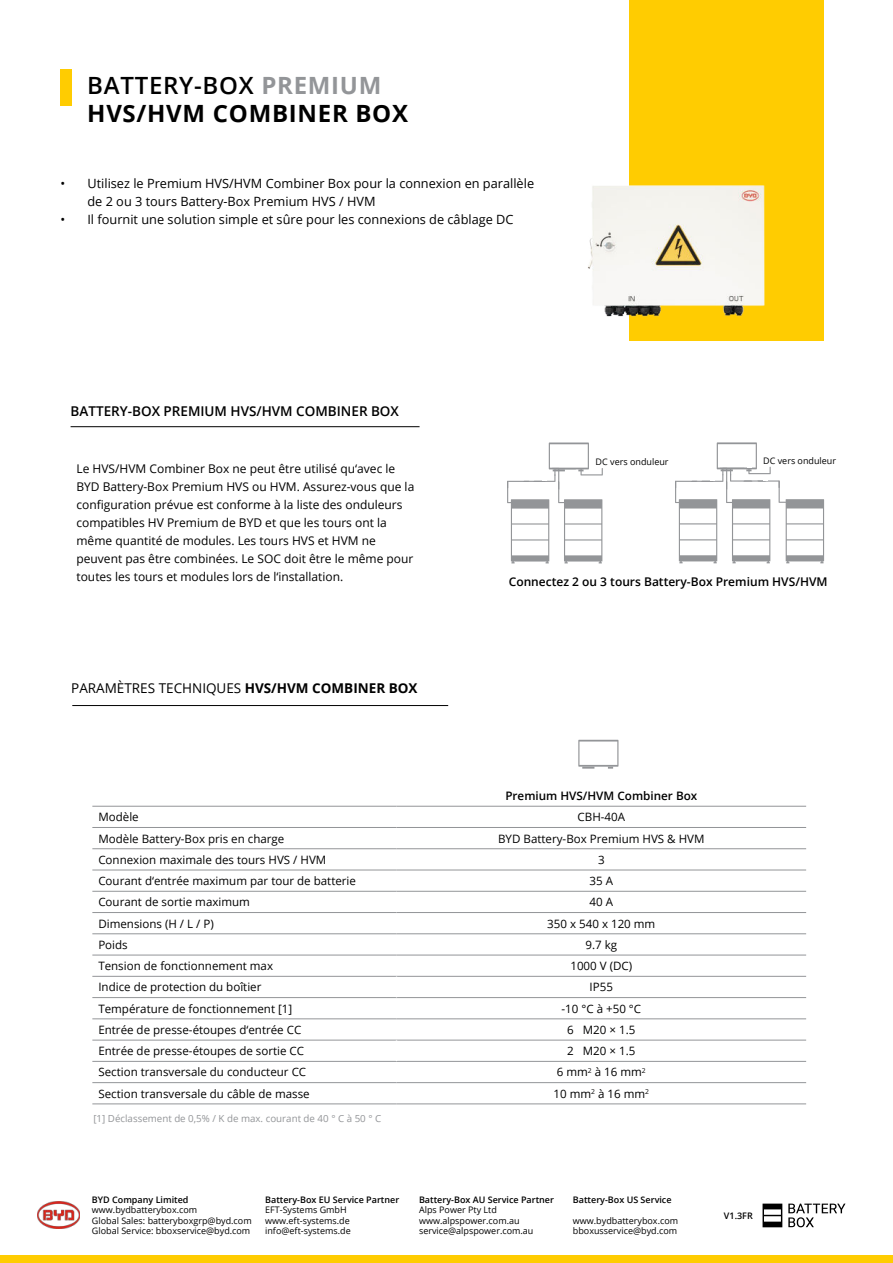
<style>
.page{position:relative;width:893px;height:1263px;background:#fff}
.page>*{position:absolute;margin:0;border:0;box-sizing:border-box;transform-origin:0 0}
.t1{font:700 23.7px/28.8px "Open Sans";letter-spacing:.03em;color:#000}
.t2{font:13.5px "Open Sans";color:#000}
.t3{font:600 13.5px "Open Sans";color:#000}
.t4{font:12.75px/18px "Open Sans";color:#000}
.t5{font:12px/18px "Open Sans";color:#000}
.t6{font:600 12px "Open Sans";color:#000}
.t7{font:600 11.7px "Open Sans";color:#000}
.t8{font:11.55px "Open Sans";color:#000}
.t9{font:9.75px "Open Sans";color:#939598}
.t10{font:9px/10.5px "Open Sans";color:#000}
.t11{font:600 9px "Open Sans";color:#000}
.s1{font-weight:600}
.s2{color:#939598}
.s3{font-weight:700}
</style>
<div class="page">
<div style="left:60px;top:69px;width:12px;height:37px;background:#ffcc01"></div>
<hr style="left:71px;top:426px;width:349px;height:1px;background:#000">
<div style="left:630px;top:0;width:194px;height:340px;background:#ffcc01"></div>
<svg style="left:762px;top:1203px;width:20px;height:24px"></svg>
<svg style="left:788px;top:1203px;width:57px;height:24px"></svg>
<div style="left:0;top:1255px;width:893px;height:8px;background:#ffcc01"></div>
<img style="left:37px;top:1202px;width:43px;height:26px">
<img style="left:588px;top:155px;width:223px;height:186px">
<hr style="left:72px;top:705px;width:376px;height:1px;background:#000">
<svg style="left:92px;top:805px;width:714px;height:279px"></svg>
<hr style="left:92px;top:955px;width:304px;height:1px;background:#939598">
<hr style="left:396px;top:955px;width:410px;height:1px;background:#939598">
<hr style="left:92px;top:870px;width:304px;height:1px;background:#939598">
<hr style="left:396px;top:870px;width:410px;height:1px;background:#939598">
<hr style="left:92px;top:891px;width:304px;height:1px;background:#939598">
<hr style="left:396px;top:891px;width:410px;height:1px;background:#939598">
<hr style="left:92px;top:912px;width:304px;height:1px;background:#939598">
<hr style="left:396px;top:912px;width:410px;height:1px;background:#939598">
<hr style="left:92px;top:933px;width:304px;height:1px;background:#939598">
<hr style="left:396px;top:933px;width:410px;height:1px;background:#939598">
<hr style="left:92px;top:827px;width:304px;height:1px;background:#939598">
<hr style="left:396px;top:827px;width:410px;height:1px;background:#939598">
<hr style="left:92px;top:848px;width:304px;height:1px;background:#939598">
<hr style="left:396px;top:848px;width:410px;height:1px;background:#939598">
<hr style="left:92px;top:1018px;width:304px;height:1px;background:#939598">
<hr style="left:396px;top:1018px;width:410px;height:1px;background:#939598">
<hr style="left:92px;top:1061px;width:304px;height:1px;background:#939598">
<hr style="left:396px;top:1061px;width:410px;height:1px;background:#939598">
<hr style="left:92px;top:1082px;width:304px;height:1px;background:#939598">
<hr style="left:396px;top:1082px;width:410px;height:1px;background:#939598">
<hr style="left:92px;top:976px;width:304px;height:1px;background:#939598">
<hr style="left:396px;top:976px;width:410px;height:1px;background:#939598">
<hr style="left:92px;top:1040px;width:304px;height:1px;background:#939598">
<hr style="left:396px;top:1040px;width:410px;height:1px;background:#939598">
<hr style="left:92px;top:1103px;width:304px;height:1px;background:#939598">
<hr style="left:396px;top:1103px;width:410px;height:1px;background:#939598">
<hr style="left:92px;top:997px;width:304px;height:1px;background:#939598">
<hr style="left:396px;top:997px;width:410px;height:1px;background:#939598">
<hr style="left:92px;top:806px;width:304px;height:1px;background:#939598">
<hr style="left:396px;top:806px;width:410px;height:1px;background:#939598">
<svg style="left:396px;top:977px;width:1px;height:20px"></svg>
<svg style="left:396px;top:1040px;width:1px;height:21px"></svg>
<svg style="left:578px;top:740px;width:40px;height:29px"></svg>
<svg style="left:507px;top:442px;width:96px;height:121px"></svg>
<svg style="left:675px;top:442px;width:149px;height:121px"></svg>
<h1 class="t1" style="left:87px;top:71px;width:322px"><span class="s1">BATTERY-BOX</span> <span class="s2">PREMIUM<br></span>HVS/HVM COMBINER BOX</h1>
<p class="t4" style="left:87px;top:174px;width:448px;text-indent:-27px">• Utilisez le Premium HVS/HVM Combiner Box pour la connexion en parallèle de 2 ou 3 tours Battery-Box Premium HVS / HVM</p>
<p class="t4" style="left:60px;top:210px;width:455px">• Il fournit une solution simple et sûre pour les connexions de câblage DC</p>
<p class="t3" style="left:71px;top:406px;width:330px">BATTERY-BOX PREMIUM HVS/HVM COMBINER BOX</p>
<p class="t5" style="left:76px;top:459px;width:339px">Le HVS/HVM Combiner Box ne peut être utilisé qu‘avec le BYD Battery-Box Premium HVS ou HVM. Assurez-vous que la configuration prévue est conforme à la liste des onduleurs compatibles HV Premium de BYD et que les tours ont la même quantité de modules. Les tours HVS et HVM ne peuvent pas être combinées. Le SOC doit être le même pour toutes les tours et modules lors de l‘installation.</p>
<p class="t2" style="left:71px;top:679px;width:348px">PARAMÈTRES TECHNIQUES <span class="s3">HVS/HVM COMBINER BOX</span></p>
<p class="t10" style="left:596px;top:456px;width:74px">DC vers onduleur</p>
<p class="t10" style="left:763px;top:456px;width:74px">DC vers onduleur</p>
<p class="t6" style="left:509px;top:577px;width:320px">Connectez 2 ou 3 tours Battery-Box Premium HVS/HVM</p>
<p class="t7" style="left:505px;top:791px;width:193px">Premium HVS/HVM Combiner Box</p>
<p class="t8" style="left:98px;top:809px;width:42px">Modèle</p>
<p class="t8" style="left:578px;top:809px;width:49px">CBH-40A</p>
<p class="t8" style="left:98px;top:830px;width:188px">Modèle Battery-Box pris en charge</p>
<p class="t8" style="left:498px;top:830px;width:208px">BYD Battery-Box Premium HVS &amp; HVM</p>
<p class="t8" style="left:98px;top:852px;width:229px">Connexion maximale des tours HVS / HVM</p>
<p class="t8" style="left:598px;top:852px;width:8px">3</p>
<p class="t8" style="left:98px;top:873px;width:259px">Courant d‘entrée maximum par tour de batterie</p>
<p class="t8" style="left:590px;top:873px;width:25px">35 A</p>
<p class="t8" style="left:98px;top:894px;width:153px">Courant de sortie maximum</p>
<p class="t8" style="left:590px;top:894px;width:25px">40 A</p>
<p class="t8" style="left:98px;top:915px;width:117px">Dimensions (H / L / P)</p>
<p class="t8" style="left:547px;top:915px;width:110px">350 x 540 x 120 mm</p>
<p class="t8" style="left:98px;top:937px;width:31px">Poids</p>
<p class="t8" style="left:585px;top:937px;width:33px">9.7 kg</p>
<p class="t8" style="left:98px;top:958px;width:176px">Tension de fonctionnement max</p>
<p class="t8" style="left:570px;top:958px;width:63px">1000 V (DC)</p>
<p class="t8" style="left:98px;top:979px;width:165px">Indice de protection du boîtier</p>
<p class="t8" style="left:590px;top:979px;width:25px">IP55</p>
<p class="t8" style="left:98px;top:1000px;width:195px">Température de fonctionnement [1]</p>
<p class="t8" style="left:561px;top:1000px;width:81px">-10 °C à +50 °C</p>
<p class="t8" style="left:98px;top:1022px;width:204px">Entrée de presse-étoupes d‘entrée CC</p>
<p class="t8" style="left:567px;top:1022px;width:70px">6 M20 × 1.5</p>
<p class="t8" style="left:98px;top:1043px;width:207px">Entrée de presse-étoupes de sortie CC</p>
<p class="t8" style="left:567px;top:1043px;width:70px">2 M20 × 1.5</p>
<p class="t8" style="left:98px;top:1064px;width:209px">Section transversale du conducteur CC</p>
<p class="t8" style="left:557px;top:1064px;width:90px">6 mm<sup>2</sup> à 16 mm<sup>2</sup></p>
<p class="t8" style="left:98px;top:1085px;width:213px">Section transversale du câble de masse</p>
<p class="t8" style="left:554px;top:1085px;width:97px">10 mm<sup>2</sup> à 16 mm<sup>2</sup></p>
<p class="t9" style="left:93px;top:1112px;width:289px">[1] Déclassement de 0,5% / K de max. courant de 40 ° C à 50 ° C</p>
<p class="t11" style="left:92px;top:1196px;width:98px">BYD Company Limited</p>
<p class="t10" style="left:92px;top:1204px;width:161px">www.bydbatterybox.com<br>Global Sales: batteryboxgrp@byd.com<br>Global Service: bboxservice@byd.com</p>
<p class="t11" style="left:724px;top:1212px;width:30px">V1.3FR</p>
<p class="t11" style="left:573px;top:1196px;width:100px">Battery-Box US Service</p>
<p class="t10" style="left:573px;top:1215px;width:107px">www.bydbatterybox.com bboxusservice@byd.com</p>
<p class="t11" style="left:265px;top:1196px;width:136px">Battery-Box EU Service Partner</p>
<p class="t10" style="left:265px;top:1204px;width:87px">EFT-Systems GmbH www.eft-systems.de info@eft-systems.de</p>
<p class="t11" style="left:419px;top:1196px;width:136px">Battery-Box AU Service Partner</p>
<p class="t10" style="left:419px;top:1204px;width:116px">Alps Power Pty Ltd www.alpspower.com.au service@alpspower.com.au</p>
</div>
